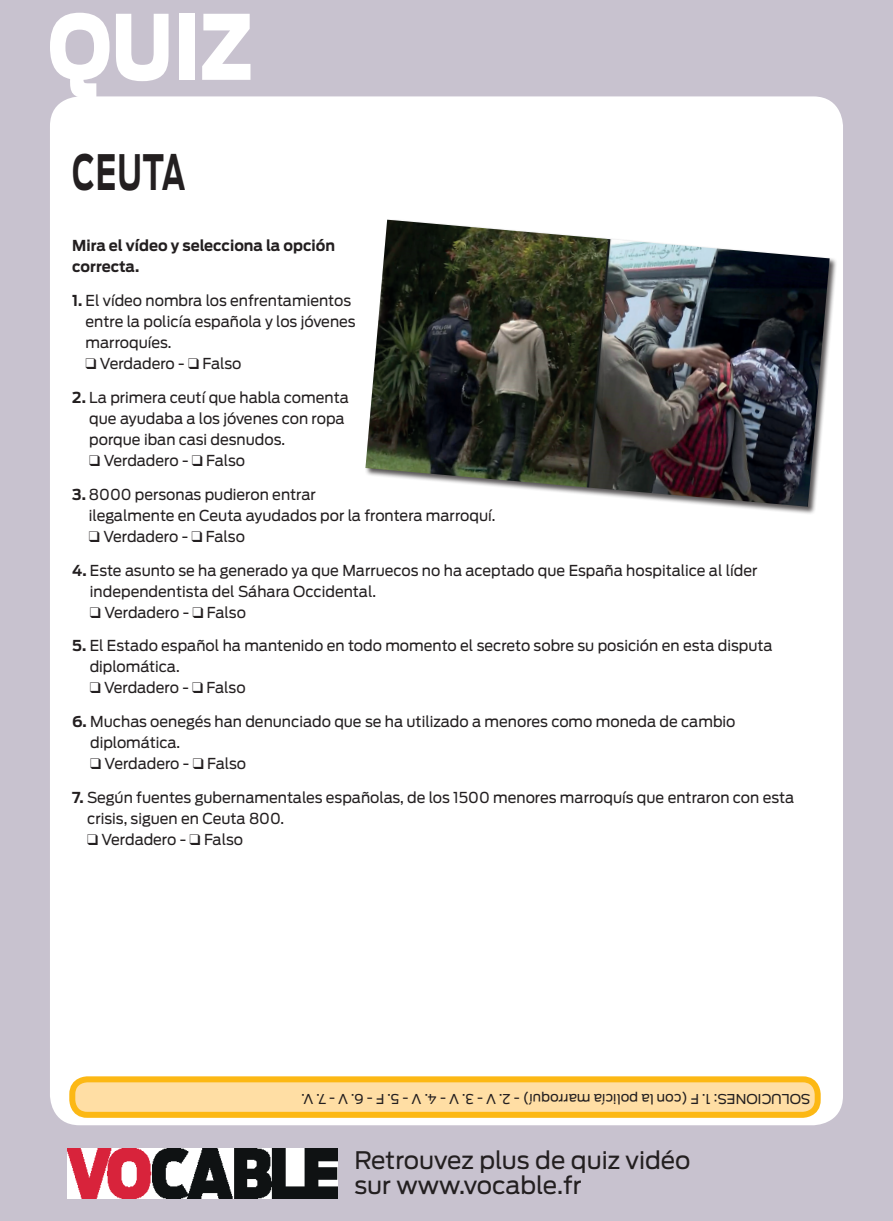
<style>
.page{position:relative;width:893px;height:1221px;background:#fff}
.page>*{position:absolute;margin:0;border:0;box-sizing:border-box;transform-origin:0 0}
.t1{font:900 89.1px "Antenna";color:#fff;scale:.83 1}
.t2{font:700 48.45px "Antenna";letter-spacing:.03em;color:#231f20;scale:.62 1}
.t3{font:24px/25.5px "Antenna";color:#231f20}
.t4{font:15px/21px "Antenna";color:#231f20}
.t5{font:700 15px/21px "Antenna";color:#231f20}
.t6{font:13.5px "Antenna";color:#231f20}
.s1{font-weight:700}
</style>
<div class="page">
<div style="left:0;top:0;width:893px;height:1220px;background:#c8c2cf"></div>
<div style="left:50px;top:96px;width:793px;height:1029px;background:#fff;border-radius:30px"></div>
<img style="left:67px;top:1148px;width:270px;height:50px">
<div style="left:72px;top:1079px;width:746px;height:35px;background:#ffdea4;border-radius:15px"></div>
<div style="left:69px;top:1076px;width:752px;height:41px;border:6px solid #fcb814;border-radius:15px"></div>
<div style="left:365px;top:219px;width:473px;height:295px;background:#231f20;opacity:.75"></div>
<img style="left:365px;top:220px;width:465px;height:286px">
<h1 class="t1" style="left:48px;top:-6px;width:248px">QUIZ</h1>
<h2 class="t2" style="left:72px;top:143px;width:184px">CEUTA</h2>
<p class="t5" style="left:72px;top:235px;width:264px">Mira el vídeo y selecciona la opción correcta.</p>
<p class="t4" style="left:86px;top:290px;width:272px;text-indent:-13px"><span class="s1">1.</span> El vídeo nombra los enfrentamientos entre la policía española y los jóvenes marroquíes.</p>
<p class="t4" style="left:86px;top:353px;width:157px">❑ Verdadero - ❑ Falso</p>
<p class="t4" style="left:89px;top:387px;width:261px;text-indent:-17px"><span class="s1">2.</span> La primera ceutí que habla comenta que ayudaba a los jóvenes con ropa porque iban casi desnudos.</p>
<p class="t4" style="left:89px;top:450px;width:157px">❑ Verdadero - ❑ Falso</p>
<p class="t4" style="left:89px;top:484px;width:408px;text-indent:-17px"><span class="s1">3.</span> 8000 personas pudieron entrar<br>ilegalmente en Ceuta ayudados por la frontera marroquí.</p>
<p class="t4" style="left:89px;top:526px;width:157px">❑ Verdadero - ❑ Falso</p>
<p class="t4" style="left:90px;top:559px;width:669px;text-indent:-18px"><span class="s1">4.</span> Este asunto se ha generado ya que Marruecos no ha aceptado que España hospitalice al líder independentista del Sáhara Occidental.</p>
<p class="t4" style="left:90px;top:601px;width:157px">❑ Verdadero - ❑ Falso</p>
<p class="t4" style="left:90px;top:635px;width:684px;text-indent:-17px"><span class="s1">5.</span> El Estado español ha mantenido en todo momento el secreto sobre su posición en esta disputa diplomática.</p>
<p class="t4" style="left:90px;top:677px;width:157px">❑ Verdadero - ❑ Falso</p>
<p class="t4" style="left:90px;top:711px;width:647px;text-indent:-18px"><span class="s1">6.</span> Muchas oenegés han denunciado que se ha utilizado a menores como moneda de cambio diplomática.</p>
<p class="t4" style="left:90px;top:753px;width:157px">❑ Verdadero - ❑ Falso</p>
<p class="t4" style="left:87px;top:787px;width:709px;text-indent:-15px"><span class="s1">7.</span> Según fuentes gubernamentales españolas, de los 1500 menores marroquís que entraron con esta crisis, siguen en Ceuta 800.</p>
<p class="t4" style="left:87px;top:829px;width:157px">❑ Verdadero - ❑ Falso</p>
<p class="t6" style="left:810px;top:1106px;width:510px;rotate:-180deg">SOLUCIONES: 1. F (con la policía marroquí) - 2. V - 3. V - 4. V - 5. F - 6. V - 7. V.</p>
<h3 class="t3" style="left:354px;top:1147px;width:338px">Retrouvez plus de quiz vidéo sur www.vocable.fr</h3>
</div>
